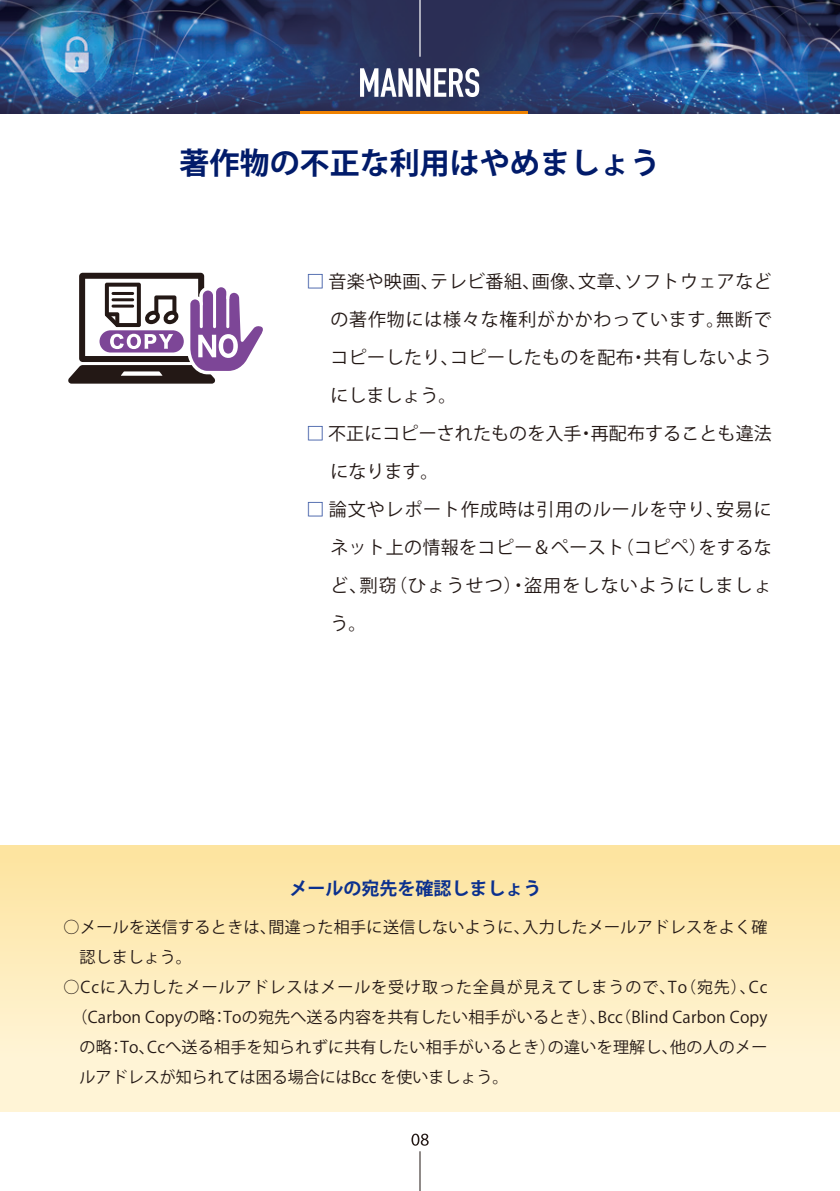
<style>
.page{position:relative;width:840px;height:1191px;background:#fff}
.page>*{position:absolute;margin:0;border:0;box-sizing:border-box;transform-origin:0 0}
.t1{font:700 30px "Koz Go Pro";color:#011b6a}
.t2{font:18px/38px "Koz Go Pro";letter-spacing:.02em;color:#231815;text-align:justify}
.t3{font:700 18px "Koz Go Pro";color:#0b308e}
.t4{font:16px/30px "Koz Go Pro";letter-spacing:.015em;color:#231815}
.t5{font:16px "Koz Go Pro";letter-spacing:.06em;color:#231815}
.s1{color:#0b308e}
</style>
<div class="page">
<img style="left:0;top:0;width:839px;height:113px">
<hr style="left:300px;top:111px;width:227px;height:2px;background:#ef8200">
<hr style="left:419px;top:1151px;width:1px;height:40px;background:#231815">
<hr style="left:419px;top:0;width:1px;height:57px;background:#fff">
<div style="left:0;top:845px;width:839px;height:266px;background:linear-gradient(to bottom,#fde49f,#fff7df)"></div>
<svg style="left:411px;top:1133px;width:17px;height:12px"></svg>
<svg style="left:360px;top:68px;width:119px;height:29px"></svg>
<svg style="left:68px;top:273px;width:195px;height:111px"></svg>
<p class="t1" style="left:179px;top:143px;width:481px">著作物の不正な利用はやめましょう</p>
<p class="t2" style="left:330px;top:263px;width:442px;text-indent:-24px"><span class="s1">□</span> 音楽や映画、テレビ番組、画像、文章、ソフトウェアなどの著作物には様々な権利がかかわっています。無断でコピーしたり、コピーしたものを配布・共有しないようにしましょう。</p>
<p class="t2" style="left:330px;top:415px;width:442px;text-indent:-24px"><span class="s1">□</span> 不正にコピーされたものを入手・再配布することも違法になります。</p>
<p class="t2" style="left:330px;top:491px;width:442px;text-indent:-24px"><span class="s1">□</span> 論文やレポート作成時は引用のルールを守り、安易にネット上の情報をコピー＆ペースト（コピペ）をするなど、剽窃（ひょうせつ）・盗用をしないようにしましょう。</p>
<p class="t3" style="left:289px;top:876px;width:253px">メールの宛先を確認しましょう</p>
<p class="t4" style="left:80px;top:912px;width:689px;text-indent:-16px">○メールを送信するときは、間違った相手に送信しないように、入力したメールアドレスをよく確認しましょう。</p>
<p class="t5" style="left:64px;top:976px;width:705px">○Ccに入力したメールアドレスはメールを受け取った全員が見えてしまうので、To（宛先）、Cc</p>
<p class="t4" style="left:72px;top:1002px;width:697px">（Carbon Copyの略：Toの宛先へ送る内容を共有したい相手がいるとき）、Bcc（Blind Carbon Copy</p>
<p class="t4" style="left:80px;top:1032px;width:689px">の略：To、Ccへ送る相手を知られずに共有したい相手がいるとき）の違いを理解し、他の人のメー</p>
<p class="t4" style="left:80px;top:1062px;width:430px">ルアドレスが知られては困る場合にはBcc を使いましょう。</p>
</div>
